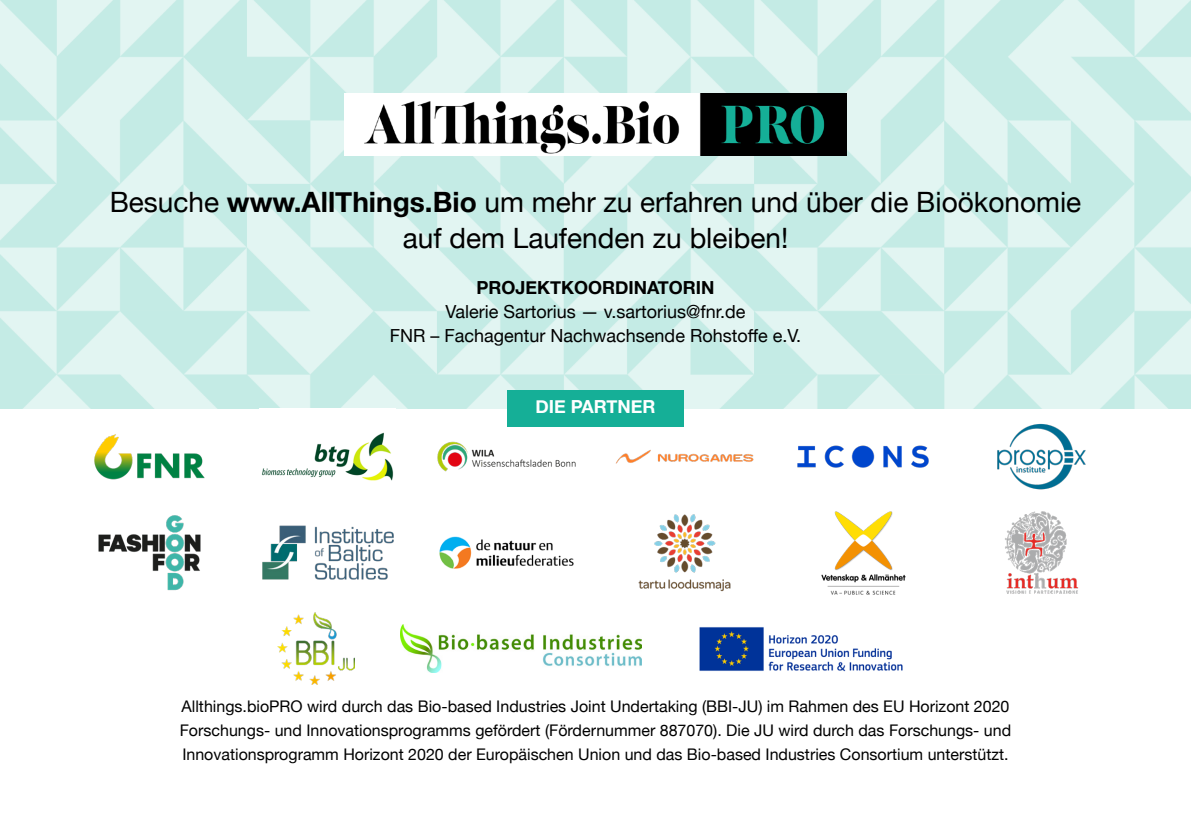
<style>
.page{position:relative;width:1191px;height:840px;background:#fff}
.page>*{position:absolute;margin:0;border:0;box-sizing:border-box;transform-origin:0 0}
.Big_text{font:28px/36px "Helvetica Neue";color:#000;text-align:center}
.Corpo_testo{font:18px "Helvetica Neue";color:#000}
.Corpo_testo-2{font:700 18px "Helvetica Neue";color:#000}
.t1{font:700 18px "Helvetica Neue";color:#fff}
.t2{font:16px/24px "Helvetica Neue";color:#000;text-align:justify}
.s1{font-weight:700}
</style>
<div class="page">
<img style="left:0;top:0;width:1191px;height:408px">
<img style="left:344px;top:93px;width:502px;height:63px">
<div style="left:507px;top:390px;width:176px;height:36px;background:#15af97"></div>
<img style="left:81px;top:408px;width:136px;height:183px">
<img style="left:607px;top:408px;width:155px;height:56px">
<img style="left:262px;top:432px;width:132px;height:49px">
<img style="left:786px;top:408px;width:154px;height:60px">
<img style="left:429px;top:408px;width:154px;height:161px">
<img style="left:973px;top:408px;width:136px;height:186px">
<img style="left:638px;top:514px;width:93px;height:78px">
<img style="left:262px;top:525px;width:132px;height:55px">
<img style="left:821px;top:511px;width:85px;height:84px">
<img style="left:699px;top:627px;width:204px;height:45px">
<img style="left:277px;top:612px;width:77px;height:72px">
<img style="left:401px;top:624px;width:240px;height:48px">
<p class="Big_text" style="left:110px;top:186px;width:973px">Besuche <span class="s1">www.AllThings.Bio</span> um mehr zu erfahren und über die Bioökonomie auf dem Laufenden zu bleiben!</p>
<p class="Corpo_testo-2" style="left:476px;top:273px;width:239px">PROJEKTKOORDINATORIN</p>
<p class="Corpo_testo" style="left:445px;top:298px;width:302px">Valerie Sartorius — v.sartorius@fnr.de</p>
<p class="Corpo_testo" style="left:390px;top:322px;width:413px">FNR – Fachagentur Nachwachsende Rohstoffe e.V.</p>
<p class="t1" style="left:535px;top:392px;width:121px">DIE PARTNER</p>
<p class="t2" style="left:180px;top:694px;width:833px">Allthings.bioPRO wird durch das Bio-based Industries Joint Undertaking (BBI-JU) im Rahmen des EU Horizont 2020<br>Forschungs- und Innovationsprogramms gefördert (Fördernummer 887070). Die JU wird durch das Forschungs- und Innovationsprogramm Horizont 2020 der Europäischen Union und das Bio-based Industries Consortium unterstützt.</p>
</div>
